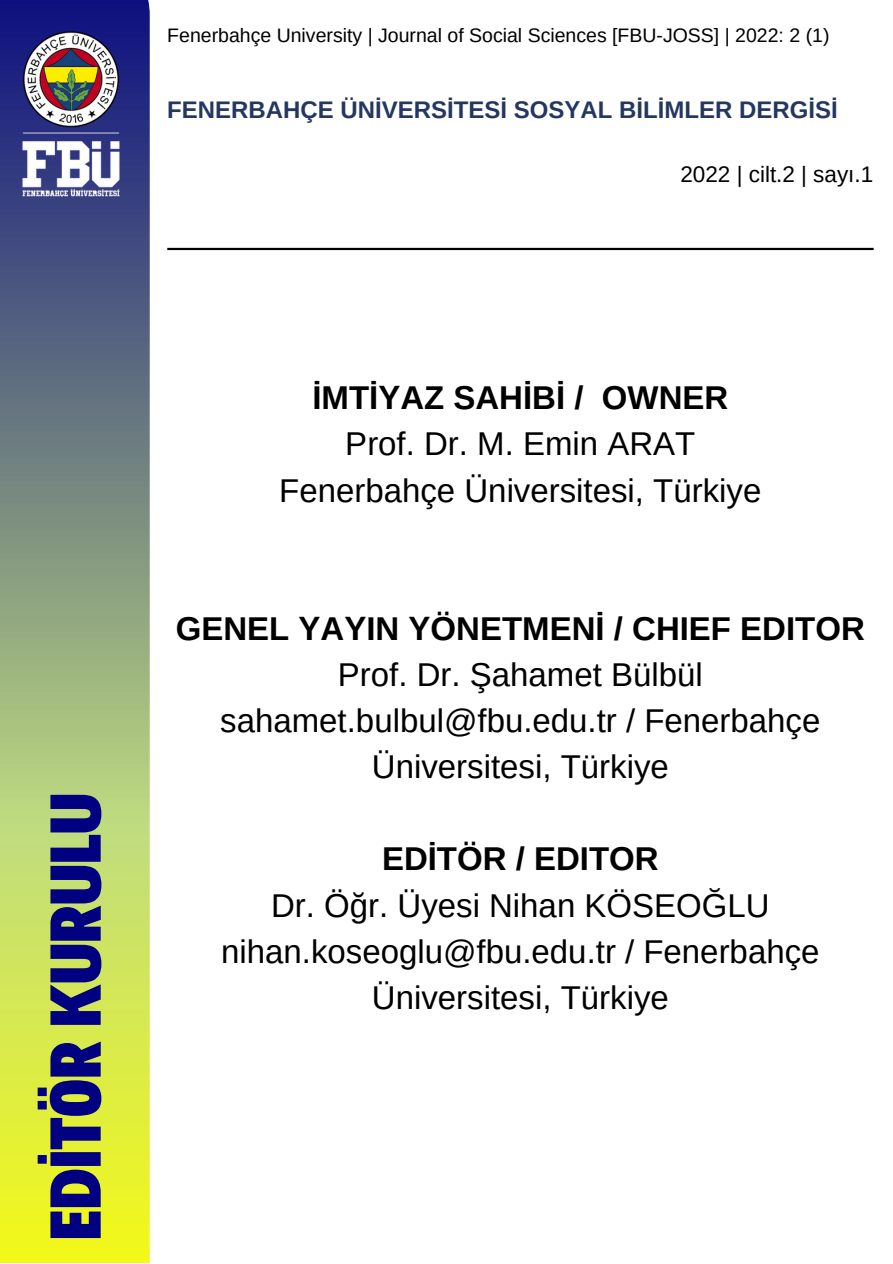
<style>
.page{position:relative;width:893px;height:1264px;background:#fff}
.page>*{position:absolute;margin:0;border:0;box-sizing:border-box;transform-origin:0 0}
.t1{font:900 72.75px "Decalotype";color:#000080}
.t2{font:33px/46px "Arimo";color:#000;text-align:center}
.t3{font:700 33px "Arimo";color:#000}
.t4{font:700 24px "Arimo";color:#233760}
.t5{font:22.5px "Arimo";color:#000}
.t6{font:19.5px "Arimo";color:#000}
</style>
<div class="page">
<hr style="left:167px;top:248px;width:706px;height:2px;background:#000">
<svg style="left:0;top:248px;width:150px;height:1014px;background:#a6b969"></svg>
<img style="left:0;top:0;width:205px;height:248px">
<p class="t6" style="left:167px;top:24px;width:663px">Fenerbahçe University | Journal of Social Sciences [FBU-JOSS] | 2022: 2 (1)</p>
<p class="t4" style="left:167px;top:96px;width:671px">FENERBAHÇE ÜNİVERSİTESİ SOSYAL BİLİMLER DERGİSİ</p>
<p class="t5" style="left:680px;top:162px;width:194px">2022 | cilt.2 | sayı.1</p>
<h1 class="t1" style="left:27px;top:1240px;width:449px;rotate:-90deg">EDİTÖR KURULU</h1>
<p class="t3" style="left:312px;top:379px;width:417px">İMTİYAZ SAHİBİ / OWNER</p>
<p class="t2" style="left:279px;top:421px;width:483px">Prof. Dr. M. Emin ARAT<br>Fenerbahçe Üniversitesi, Türkiye</p>
<p class="t3" style="left:176px;top:610px;width:690px">GENEL YAYIN YÖNETMENİ / CHIEF EDITOR</p>
<p class="t2" style="left:220px;top:651px;width:601px">Prof. Dr. Şahamet Bülbül sahamet.bulbul@fbu.edu.tr / Fenerbahçe<br>Üniversitesi, Türkiye</p>
<p class="t3" style="left:382px;top:840px;width:278px">EDİTÖR / EDITOR</p>
<p class="t2" style="left:221px;top:882px;width:599px">Dr. Öğr. Üyesi Nihan KÖSEOĞLU nihan.koseoglu@fbu.edu.tr / Fenerbahçe<br>Üniversitesi, Türkiye</p>
</div>
